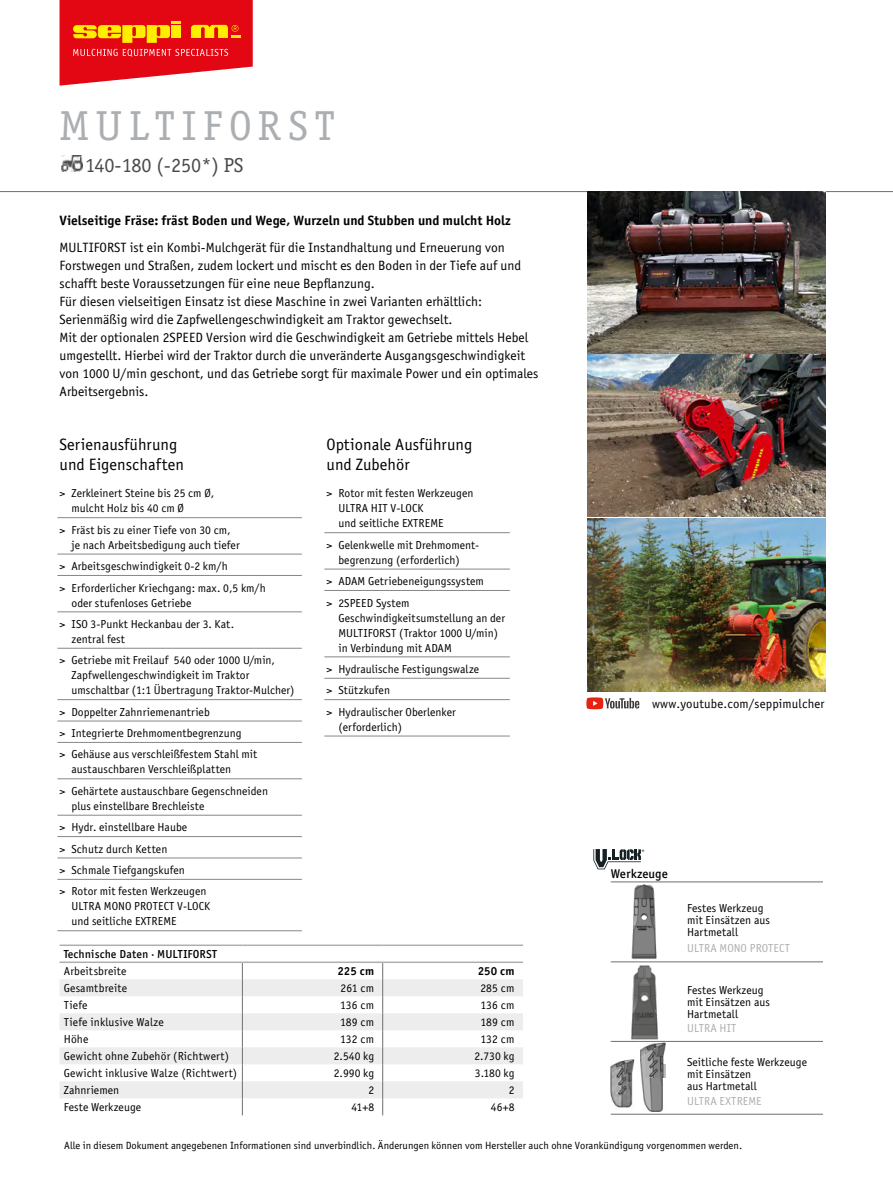
<style>
.page{position:relative;width:893px;height:1191px;background:#fff}
.page>*{position:absolute;margin:0;border:0;box-sizing:border-box;transform-origin:0 0}
.t1{font:42px "Officina Serif ITC";letter-spacing:.16em;color:#acafb2}
.t2{font:20.25px "Officina Serif ITC";color:#4a4a49}
.t3{font:16.5px/19.5px "Officina Sans Book ITC";color:#000}
.t4{font:13.5px/18px "Officina Sans Book ITC";color:#000}
.t5{font:13.5px "Officina Sans Bold ITC";color:#000}
.t6{font:12.75px "Officina Sans Book ITC";letter-spacing:.01em;color:#000}
.t7{font:12.75px "Officina Sans Medium ITC";color:#000}
.t8{font:11.55px/21.5px "Officina Sans Book ITC";color:#000}
.t9{font:11.55px "Officina Sans Book ITC";color:#acafb2}
.t10{font:11.55px "Officina Sans Medium ITC";letter-spacing:.01em;color:#000}
.t11{font:11.55px "Officina Sans Bold ITC";letter-spacing:.01em;color:#000}
.t12{font:10.5px "Officina Sans Book ITC";color:#000}
.s1{font-family:"Officina Sans Book ITC"}
.s2{font-family:"Officina Sans Bold ITC"}
</style>
<div class="page">
<svg style="left:60px;top:0;width:193px;height:86px;background:#e93f30"></svg>
<hr style="left:0;top:191px;width:893px;height:1px;background:#706f6f">
<img style="left:587px;top:192px;width:238px;height:161px">
<img style="left:587px;top:518px;width:238px;height:173px">
<img style="left:587px;top:355px;width:238px;height:161px">
<svg style="left:586px;top:697px;width:53px;height:12px"></svg>
<img style="left:610px;top:1059px;width:25px;height:49px">
<hr style="left:611px;top:1114px;width:212px;height:1px;background:#706f6f">
<hr style="left:611px;top:1041px;width:212px;height:1px;background:#706f6f">
<hr style="left:611px;top:961px;width:212px;height:1px;background:#706f6f">
<img style="left:640px;top:1046px;width:26px;height:66px">
<img style="left:646px;top:1045px;width:20px;height:32px">
<img style="left:658px;top:1064px;width:7px;height:14px">
<img style="left:62px;top:156px;width:21px;height:16px">
<img style="left:631px;top:884px;width:26px;height:75px">
<hr style="left:611px;top:881px;width:212px;height:1px;background:#706f6f">
<svg style="left:593px;top:849px;width:51px;height:20px"></svg>
<img style="left:614px;top:961px;width:61px;height:84px">
<hr style="left:57px;top:517px;width:245px;height:1px;background:#878786">
<hr style="left:57px;top:554px;width:245px;height:1px;background:#878786">
<hr style="left:57px;top:575px;width:245px;height:1px;background:#878786">
<hr style="left:57px;top:611px;width:245px;height:1px;background:#878786">
<hr style="left:57px;top:648px;width:245px;height:1px;background:#878786">
<hr style="left:57px;top:699px;width:245px;height:1px;background:#878786">
<hr style="left:57px;top:721px;width:245px;height:1px;background:#878786">
<hr style="left:57px;top:742px;width:245px;height:1px;background:#878786">
<hr style="left:57px;top:778px;width:245px;height:1px;background:#878786">
<hr style="left:57px;top:815px;width:245px;height:1px;background:#878786">
<hr style="left:57px;top:836px;width:245px;height:1px;background:#878786">
<hr style="left:57px;top:857px;width:245px;height:1px;background:#878786">
<hr style="left:57px;top:879px;width:245px;height:1px;background:#878786">
<hr style="left:57px;top:930px;width:245px;height:1px;background:#878786">
<hr style="left:324px;top:532px;width:186px;height:1px;background:#878786">
<hr style="left:324px;top:569px;width:186px;height:1px;background:#878786">
<hr style="left:324px;top:590px;width:186px;height:1px;background:#878786">
<hr style="left:324px;top:656px;width:186px;height:1px;background:#878786">
<hr style="left:324px;top:678px;width:186px;height:1px;background:#878786">
<hr style="left:324px;top:699px;width:186px;height:1px;background:#878786">
<hr style="left:324px;top:736px;width:186px;height:1px;background:#878786">
<svg style="left:60px;top:979px;width:463px;height:119px;fill:#ededed"></svg>
<svg style="left:242px;top:963px;width:1px;height:152px"></svg>
<svg style="left:382px;top:963px;width:1px;height:152px"></svg>
<hr style="left:60px;top:961px;width:182px;height:2px;background:#acafb2">
<hr style="left:60px;top:944px;width:182px;height:2px;background:#acafb2">
<hr style="left:242px;top:944px;width:141px;height:2px;background:#acafb2">
<hr style="left:383px;top:944px;width:140px;height:2px;background:#acafb2">
<hr style="left:242px;top:961px;width:141px;height:2px;background:#acafb2">
<hr style="left:383px;top:961px;width:140px;height:2px;background:#acafb2">
<h1 class="t1" style="left:59px;top:110px;width:277px">MULTIFORST</h1>
<h2 class="t2" style="left:85px;top:157px;width:160px">140-180 <span class="s1">(-250*)</span> PS</h2>
<p class="t5" style="left:60px;top:215px;width:453px">Vielseitige Fräse: fräst Boden und Wege, Wurzeln und Stubben und mulcht Holz</p>
<p class="t4" style="left:60px;top:238px;width:480px">MULTIFORST ist ein Kombi-Mulchgerät für die Instandhaltung und Erneuerung von Forstwegen und Straßen, zudem lockert und mischt es den Boden in der Tiefe auf und schafft beste Voraussetzungen für eine neue Bepflanzung.<br>Für diesen vielseitigen Einsatz ist diese Maschine in zwei Varianten erhältlich:<br>Serienmäßig wird die Zapfwellengeschwindigkeit am Traktor gewechselt.<br>Mit der optionalen 2SPEED Version wird die Geschwindigkeit am Getriebe mittels Hebel umgestellt. Hierbei wird der Traktor durch die unveränderte Ausgangsgeschwindigkeit von 1000 U/min geschont, und das Getriebe sorgt für maximale Power und ein optimales Arbeitsergebnis.</p>
<h3 class="t3" style="left:60px;top:435px;width:126px">Serienausführung und Eigenschaften</h3>
<p class="t8" style="left:72px;top:486px;width:144px;line-height:15px;text-indent:-12px">&gt; Zerkleinert Steine bis 25 cm Ø, mulcht Holz bis 40 cm Ø</p>
<p class="t8" style="left:72px;top:523px;width:170px;line-height:15px;text-indent:-12px">&gt; Fräst bis zu einer Tiefe von 30 cm, je nach Arbeitsbedigung auch tiefer</p>
<p class="t8" style="left:60px;top:556px;width:208px">&gt; Arbeitsgeschwindigkeit 0-2 km/h<br>&gt; Erforderlicher Kriechgang: max. 0,5 km/h</p>
<p class="t8" style="left:60px;top:592px;width:176px;text-indent:12px">oder stufenloses Getriebe<br>&gt; ISO 3-Punkt Heckanbau der 3. Kat.</p>
<p class="t8" style="left:60px;top:628px;width:217px;text-indent:12px">zentral fest<br>&gt; Getriebe mit Freilauf 540 oder 1000 U/min,</p>
<p class="t8" style="left:72px;top:668px;width:225px;line-height:15px">Zapfwellengeschwindigkeit im Traktor umschaltbar (1:1 Übertragung Traktor-Mulcher)</p>
<p class="t8" style="left:60px;top:701px;width:199px">&gt; Doppelter Zahnriemenantrieb<br>&gt; Integrierte Drehmomentbegrenzung<br>&gt; Gehäuse aus verschleißfestem Stahl mit</p>
<p class="t8" style="left:60px;top:759px;width:210px;text-indent:12px">austauschbaren Verschleißplatten<br>&gt; Gehärtete austauschbare Gegenschneiden</p>
<p class="t8" style="left:60px;top:795px;width:149px;text-indent:12px">plus einstellbare Brechleiste &gt; Hydr. einstellbare Haube<br>&gt; Schutz durch Ketten<br>&gt; Schmale Tiefgangskufen<br>&gt; Rotor mit festen Werkzeugen</p>
<p class="t8" style="left:72px;top:899px;width:140px;line-height:15px">ULTRA MONO PROTECT V-LOCK und seitliche EXTREME</p>
<h3 class="t3" style="left:326px;top:435px;width:147px">Optionale Ausführung und Zubehör</h3>
<p class="t8" style="left:338px;top:486px;width:137px;line-height:15px;text-indent:-12px">&gt; Rotor mit festen Werkzeugen<br>ULTRA HIT V-LOCK<br>und seitliche EXTREME</p>
<p class="t8" style="left:338px;top:538px;width:142px;line-height:15px;text-indent:-12px">&gt; Gelenkwelle mit Drehmoment&shy;begrenzung (erforderlich)</p>
<p class="t8" style="left:326px;top:571px;width:159px">&gt; ADAM Getriebeneigungssystem &gt; 2SPEED System</p>
<p class="t8" style="left:338px;top:610px;width:168px;line-height:15px">Geschwindigkeitsumstellung an der<br>MULTIFORST (Traktor 1000 U/min) in Verbindung mit ADAM</p>
<p class="t8" style="left:326px;top:658px;width:154px">&gt; Hydraulische Festigungswalze &gt; Stützkufen<br>&gt; Hydraulischer Oberlenker</p>
<p class="t8" style="left:338px;top:716px;width:65px">(erforderlich)</p>
<p class="t10" style="left:64px;top:949px;width:155px">Technische Daten <span class="s2">·</span> MULTIFORST</p>
<p class="t8" style="left:64px;top:960px;width:64px">Arbeitsbreite</p>
<p class="t11" style="left:337px;top:966px;width:38px">225 cm</p>
<p class="t11" style="left:478px;top:966px;width:38px">250 cm</p>
<p class="t8" style="left:64px;top:977px;width:65px">Gesamtbreite</p>
<p class="t8" style="left:341px;top:977px;width:35px">261 cm</p>
<p class="t8" style="left:480px;top:977px;width:36px">285 cm</p>
<p class="t8" style="left:64px;top:994px;width:25px">Tiefe</p>
<p class="t8" style="left:340px;top:994px;width:36px">136 cm</p>
<p class="t8" style="left:480px;top:994px;width:36px">136 cm</p>
<p class="t8" style="left:64px;top:1011px;width:102px">Tiefe inklusive Walze</p>
<p class="t8" style="left:340px;top:1011px;width:35px">189 cm</p>
<p class="t8" style="left:481px;top:1011px;width:35px">189 cm</p>
<p class="t8" style="left:64px;top:1028px;width:26px">Höhe</p>
<p class="t8" style="left:340px;top:1028px;width:36px">132 cm</p>
<p class="t8" style="left:480px;top:1028px;width:36px">132 cm</p>
<p class="t8" style="left:64px;top:1045px;width:167px">Gewicht ohne Zubehör (Richtwert)</p>
<p class="t8" style="left:334px;top:1045px;width:42px">2.540 kg</p>
<p class="t8" style="left:474px;top:1045px;width:42px">2.730 kg</p>
<p class="t8" style="left:64px;top:1062px;width:175px">Gewicht inklusive Walze (Richtwert)</p>
<p class="t8" style="left:334px;top:1062px;width:42px">2.990 kg</p>
<p class="t8" style="left:475px;top:1062px;width:41px">3.180 kg</p>
<p class="t8" style="left:64px;top:1079px;width:57px">Zahnriemen</p>
<p class="t8" style="left:368px;top:1079px;width:7px">2</p>
<p class="t8" style="left:509px;top:1079px;width:7px">2</p>
<p class="t8" style="left:64px;top:1096px;width:79px">Feste Werkzeuge</p>
<p class="t8" style="left:351px;top:1096px;width:24px">41+8</p>
<p class="t8" style="left:491px;top:1096px;width:25px">46+8</p>
<p class="t6" style="left:652px;top:697px;width:174px">www.youtube.com/seppimulcher</p>
<p class="t7" style="left:611px;top:868px;width:59px">Werkzeuge</p>
<p class="t8" style="left:687px;top:902px;width:84px;line-height:12px">Festes Werkzeug mit Einsätzen aus<br>Hartmetall</p>
<p class="t9" style="left:687px;top:942px;width:105px">ULTRA MONO PROTECT</p>
<p class="t8" style="left:687px;top:984px;width:84px;line-height:12px">Festes Werkzeug mit Einsätzen aus<br>Hartmetall</p>
<p class="t9" style="left:687px;top:1022px;width:51px">ULTRA HIT</p>
<p class="t8" style="left:687px;top:1056px;width:122px;line-height:12px">Seitliche feste Werkzeuge mit Einsätzen<br>aus Hartmetall</p>
<p class="t9" style="left:687px;top:1095px;width:76px">ULTRA EXTREME</p>
<p class="t12" style="left:64px;top:1139px;width:679px">Alle in diesem Dokument angegebenen Informationen sind unverbindlich. Änderungen können vom Hersteller auch ohne Vorankündigung vorgenommen werden.</p>
</div>
